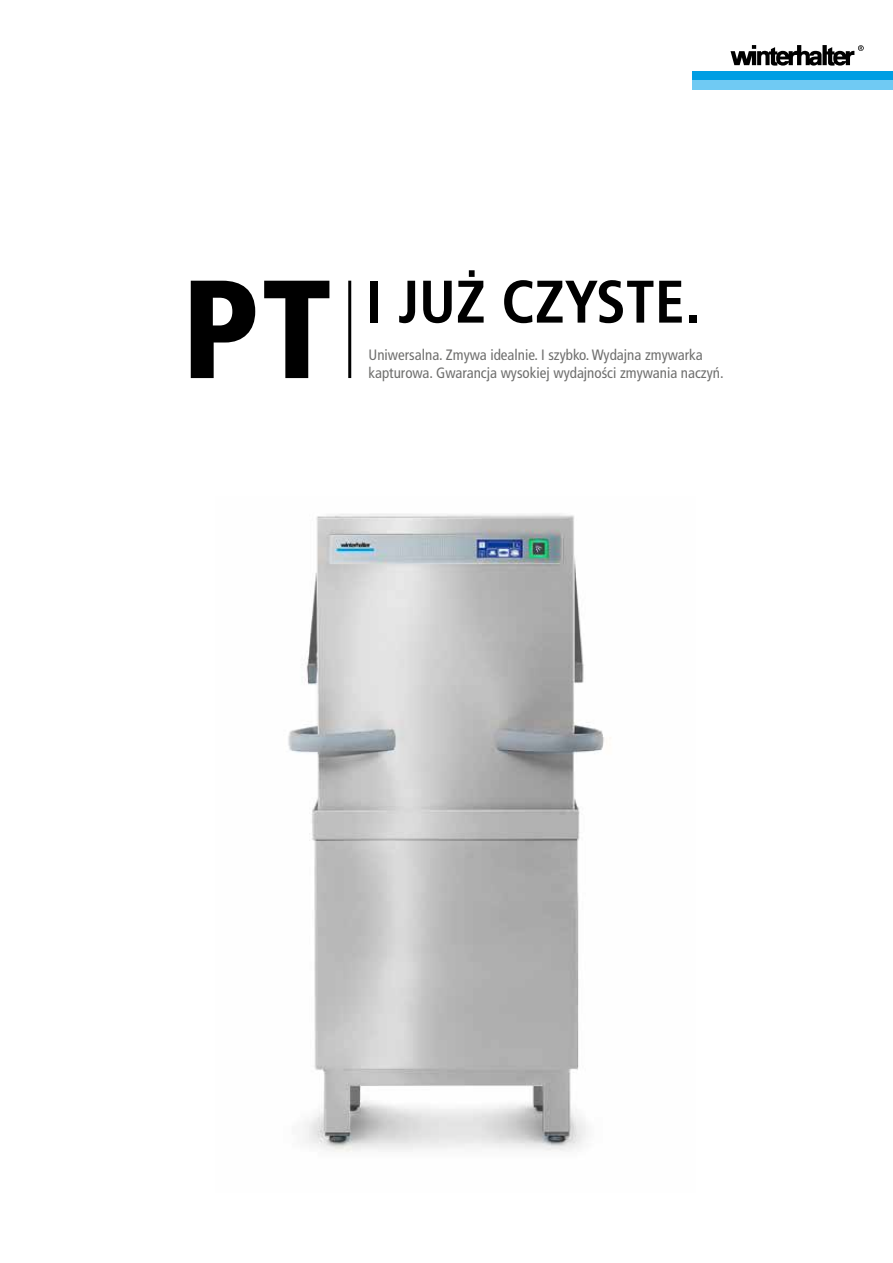
<style>
.page{position:relative;width:893px;height:1263px;background:#fff}
.page>*{position:absolute;margin:0;border:0;box-sizing:border-box;transform-origin:0 0}
.t1{font:900 condensed 139.5px "Frutiger LT Pro";color:#000}
.t2{font:700 condensed 60px "Frutiger LT Pro";color:#000}
.t3{font:condensed 15px/18px "Frutiger LT Pro";color:#6f6f6e}
</style>
<div class="page">
<img style="left:288px;top:513px;width:316px;height:639px">
<div style="left:692px;top:71px;width:201px;height:10px;background:#009ee3"></div>
<div style="left:692px;top:81px;width:201px;height:9px;background:#70caf3"></div>
<svg style="left:730px;top:45px;width:134px;height:21px"></svg>
<hr style="left:348px;top:281px;width:3px;height:97px;background:#000">
<h1 class="t1" style="left:182px;top:246px;width:152px">PT</h1>
<h2 class="t2" style="left:366px;top:266px;width:336px">I JUŻ CZYSTE.</h2>
<p class="t3" style="left:368px;top:346px;width:357px">Uniwersalna. Zmywa idealnie. I szybko. Wydajna zmywarka kapturowa. Gwarancja wysokiej wydajności zmywania naczyń.</p>
</div>
